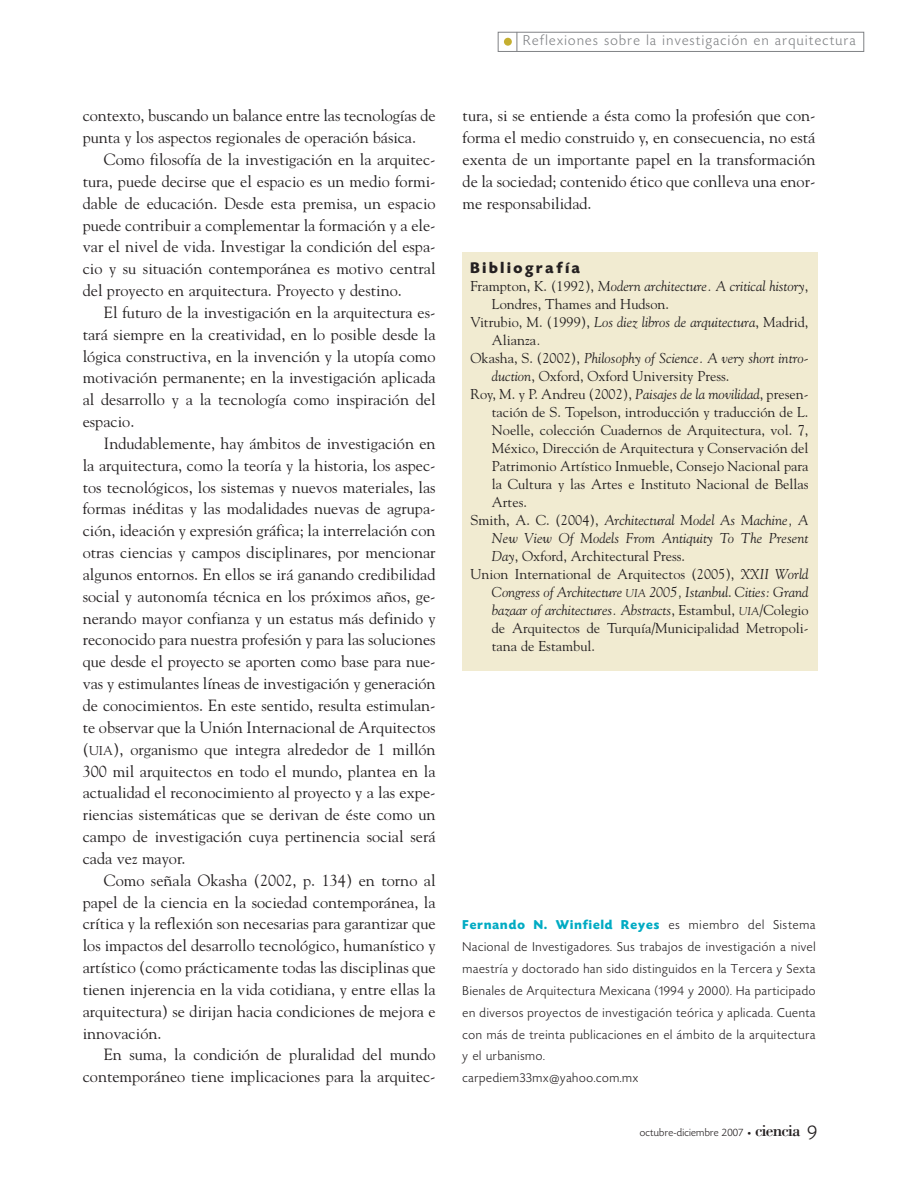
<style>
.page{position:relative;width:914px;height:1190px;background:#fff}
.page>*{position:absolute;margin:0;border:0;box-sizing:border-box;transform-origin:0 0}
.t1{font:17.25px "Bodoni";letter-spacing:-.05em;color:#231f20}
.t2{font:16.2px/21.8px "Goudy";color:#231f20;text-align:justify}
.t3{font:700 16.2px "Today HEF";letter-spacing:.17em;color:#231f20}
.t4{font:300 15px "Today HEF";letter-spacing:.095em;color:#808285}
.t5{font:14.25px "Goudy";color:#231f20}
.t6{font:italic 14.25px "Goudy";color:#231f20}
.t7{font:300 13.5px/21.9px "Today HEF";letter-spacing:.05em;color:#231f20}
.t8{font:300 11.25px "Today HEF";letter-spacing:.025em;color:#231f20}
.s1{font-size:12.75px}
.s2{font-style:normal}
.s3{font-style:italic}
.s4{font-size:11.25px}
.s5{font-weight:700;color:#00abc3}
.s6{font-family:"Officina Sans";font-weight:400;font-size:7.5px}
.s7{font-family:"Today HEF";font-weight:300;font-size:21px}
</style>
<div class="page">
<svg style="left:462px;top:31px;width:403px;height:640px"></svg>
<p class="t2" style="left:83px;top:106px;width:354px">contexto, buscando un balance entre las tecnologías de punta y los aspectos regionales de operación básica.</p>
<p class="t2" style="left:83px;top:150px;width:354px;text-indent:21px">Como filosofía de la investigación en la arquitec&shy;tura, puede decirse que el espacio es un medio formi&shy;dable de educación. Desde esta premisa, un espacio puede contribuir a complementar la formación y a ele&shy;var el nivel de vida. Investigar la condición del espa&shy;cio y su situación contemporánea es motivo central del proyecto en arquitectura. Proyecto y destino.</p>
<p class="t2" style="left:83px;top:302px;width:354px;text-indent:21px">El futuro de la investigación en la arquitectura es&shy;tará siempre en la creatividad, en lo posible desde la lógica constructiva, en la invención y la utopía como motivación permanente; en la investigación aplicada al desarrollo y a la tecnología como inspiración del espacio.</p>
<p class="t2" style="left:83px;top:433px;width:354px;text-indent:21px">Indudablemente, hay ámbitos de investigación en la arquitectura, como la teoría y la historia, los aspec&shy;tos tecnológicos, los sistemas y nuevos materiales, las formas inéditas y las modalidades nuevas de agrupa&shy;ción, ideación y expresión gráfica; la interrelación con otras ciencias y campos disciplinares, por mencionar algunos entornos. En ellos se irá ganando credibilidad social y autonomía técnica en los próximos años, ge&shy;nerando mayor confianza y un estatus más definido y reconocido para nuestra profesión y para las soluciones que desde el proyecto se aporten como base para nue&shy;vas y estimulantes líneas de investigación y generación de conocimientos. En este sentido, resulta estimulan&shy;te observar que la Unión Internacional de Arquitectos (<span class="s1">UIA</span>), organismo que integra alrededor de 1 millón 300 mil arquitectos en todo el mundo, plantea en la actualidad el reconocimiento al proyecto y a las expe&shy;riencias sistemáticas que se derivan de éste como un campo de investigación cuya pertinencia social será cada vez mayor.</p>
<p class="t2" style="left:83px;top:870px;width:354px;text-indent:21px">Como señala Okasha (2002, p. 134) en torno al papel de la ciencia en la sociedad contemporánea, la crítica y la reflexión son necesarias para garantizar que los impactos del desarrollo tecnológico, humanístico y artístico (como prácticamente todas las disciplinas que tienen injerencia en la vida cotidiana, y entre ellas la arquitectura) se dirijan hacia condiciones de mejora e innovación.</p>
<p class="t2" style="left:83px;top:1045px;width:354px;text-align:right">En suma, la condición de pluralidad del mundo contemporáneo tiene implicaciones para la arquitec-</p>
<p class="t4" style="left:523px;top:35px;width:334px">Reflexiones sobre la investigación en arquitectura</p>
<p class="t2" style="left:463px;top:106px;width:354px">tura, si se entiende a ésta como la profesión que con&shy;forma el medio construido y, en consecuencia, no está exenta de un importante papel en la transformación de la sociedad; contenido ético que conlleva una enor&shy;me responsabilidad.</p>
<p class="t3" style="left:470px;top:262px;width:111px">Bibliografía</p>
<p class="t6" style="left:470px;top:280px;width:339px"><span class="s2">Frampton, K. (1992),</span> Modern architecture. A critical history<span class="s2">,</span></p>
<p class="t5" style="left:492px;top:298px;width:179px">Londres, Thames and Hudson.</p>
<p class="t6" style="left:470px;top:316px;width:339px"><span class="s2">Vitrubio, M. (1999),</span> Los diez libros de arquitectura<span class="s2">, Madrid,</span></p>
<p class="t5" style="left:492px;top:334px;width:51px">Alianza<span class="s3">.</span></p>
<p class="t6" style="left:470px;top:352px;width:339px"><span class="s2">Okasha, S. (2002),</span> Philosophy of Science. A very short intro-</p>
<p class="t5" style="left:492px;top:370px;width:239px"><span class="s3">duction</span>, Oxford, Oxford University Press.</p>
<p class="t5" style="left:470px;top:388px;width:339px">Roy, M. y P. Andreu (2002), <span class="s3">Paisajes de la movilidad</span>, presen-</p>
<p class="t5" style="left:492px;top:406px;width:318px">tación de S. Topelson, introducción y traducción de L.</p>
<p class="t5" style="left:492px;top:424px;width:318px">Noelle, colección Cuadernos de Arquitectura, vol. 7,</p>
<p class="t5" style="left:492px;top:442px;width:318px">México, Dirección de Arquitectura y Conservación del</p>
<p class="t5" style="left:492px;top:460px;width:318px">Patrimonio Artístico Inmueble, Consejo Nacional para</p>
<p class="t5" style="left:492px;top:478px;width:318px">la Cultura y las Artes e Instituto Nacional de Bellas</p>
<p class="t5" style="left:492px;top:496px;width:37px">Artes.</p>
<p class="t6" style="left:470px;top:514px;width:339px"><span class="s2">Smith, A. C. (2004),</span> Architectural Model As Machine, A</p>
<p class="t6" style="left:492px;top:532px;width:318px">New View Of Models From Antiquity To The Present</p>
<p class="t5" style="left:492px;top:550px;width:195px"><span class="s3">Day</span>, Oxford, Architectural Press.</p>
<p class="t5" style="left:470px;top:568px;width:339px">Union International de Arquitectos (2005), <span class="s3">XXII World</span></p>
<p class="t6" style="left:492px;top:586px;width:318px">Congress of Architecture <span class="s4">UIA</span> 2005, Istanbul<span class="s2">.</span> Cities: Grand</p>
<p class="t6" style="left:492px;top:604px;width:318px">bazaar of architectures. Abstracts<span class="s2">, Estambul,</span> <span class="s4">UIA</span><span class="s2">/Colegio</span></p>
<p class="t5" style="left:492px;top:622px;width:318px">de Arquitectos de Turquía/Municipalidad Metropoli-</p>
<p class="t5" style="left:492px;top:640px;width:105px">tana de Estambul.</p>
<p class="t7" style="left:463px;top:915px;width:354px"><span class="s5">Fernando N. Winfield Reyes</span> es miembro del Sistema Nacional de Investigadores. Sus trabajos de investigación a nivel maestría y doctorado han sido distinguidos en la Tercera y Sexta Bienales de Arquitectura Mexicana (1994 y 2000). Ha participado en diversos proyectos de investigación teórica y aplicada. Cuenta con más de treinta publicaciones en el ámbito de la arquitectura y el urbanismo.<br>carpediem33mx@yahoo.com.mx</p>
<p class="t8" style="left:640px;top:1127px;width:113px">octubre-diciembre 2007 <span class="s6">•</span></p>
<p class="t1" style="left:755px;top:1124px;width:63px">ciencia <span class="s7">9</span></p>
</div>
